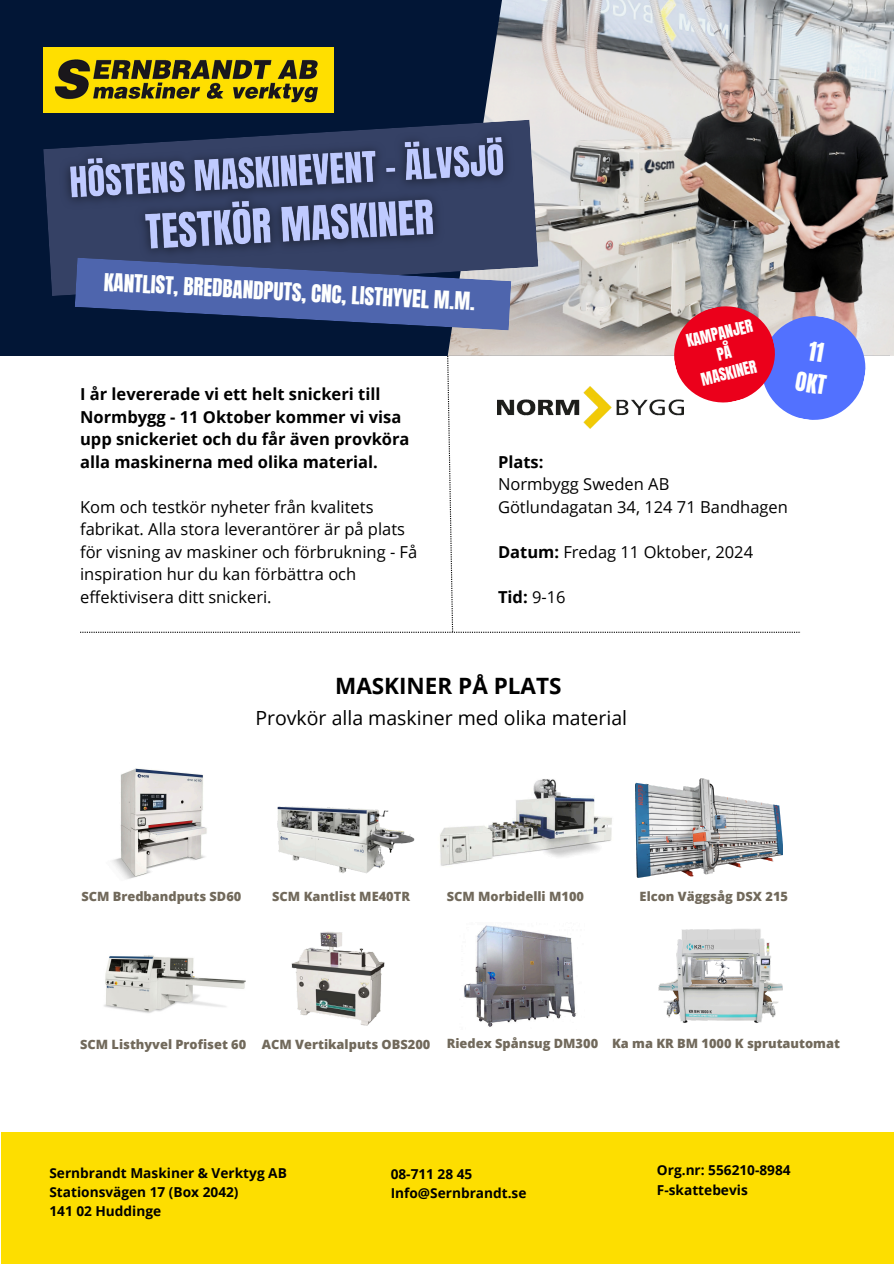
<style>
.page{position:relative;width:894px;height:1264px;background:#fff}
.page>*{position:absolute;margin:0;border:0;box-sizing:border-box;transform-origin:0 0}
.t1{font:700 22.5px "Open Sans";color:#000}
.t2{font:22.5px/31.5px "Anton";color:#fefffe;text-align:center}
.t3{font:21px "Anton";color:#fefffe}
.t4{font:19.5px "Open Sans";color:#000}
.t5{font:16.5px/22.5px "Open Sans";color:#000}
.t6{font:700 16.5px/22.5px "Open Sans";color:#000}
.t7{font:15px/20.2px "Anton";color:#fefffe;text-align:center}
.t8{font:700 13.65px "Open Sans";color:#000}
.t9{font:800 12.75px "Open Sans";color:#71695b}
.s1{font-weight:700}
.s2{font-weight:400}
</style>
<div class="page">
<div style="left:0;top:0;width:889px;height:356px;background:#021636"></div>
<img style="left:483px;top:0;width:410px;height:356px">
<img style="left:440px;top:779px;width:172px;height:87px">
<img style="left:112px;top:768px;width:95px;height:111px">
<img style="left:277px;top:806px;width:138px;height:68px">
<img style="left:464px;top:925px;width:113px;height:102px">
<img style="left:104px;top:955px;width:141px;height:58px">
<img style="left:291px;top:931px;width:94px;height:95px">
<img style="left:43px;top:48px;width:290px;height:64px">
<svg style="left:43px;top:120px;width:495px;height:176px;fill:#354165"></svg>
<div style="left:1px;top:1132px;width:892px;height:131px;background:#fdde00"></div>
<img style="left:635px;top:779px;width:147px;height:98px">
<img style="left:658px;top:929px;width:124px;height:94px">
<img style="left:52px;top:121px;width:472px;height:152px">
<svg style="left:75px;top:258px;width:794px;height:375px"></svg>
<p class="t3" style="left:105px;top:267px;width:373px;rotate:3deg">KANTLIST, BREDBANDPUTS, CNC, LISTHYVEL M.M.</p>
<h2 class="t6" style="left:80px;top:383px;width:331px">I år levererade vi ett helt snickeri till Normbygg - 11 Oktober kommer vi visa upp snickeriet och du får även provköra alla maskinerna med olika material.</h2>
<h4 class="t5" style="left:80px;top:495px;width:338px">Kom och testkör nyheter från kvalitets fabrikat. Alla stora leverantörer är på plats för visning av maskiner och förbrukning - Få inspiration hur du kan förbättra och effektivisera ditt snickeri.</h4>
<p class="t7" style="left:684px;top:331px;width:69px;rotate:-13deg">KAMPANJER<br>PÅ<br>MASKINER</p>
<p class="t2" style="left:803px;top:334px;width:32px;rotate:10deg">11<br>OKT</p>
<p class="t6" style="left:498px;top:450px;width:47px">Plats:</p>
<p class="t5" style="left:498px;top:473px;width:173px">Normbygg Sweden AB</p>
<p class="t5" style="left:498px;top:495px;width:291px">Götlundagatan 34, 124 71 Bandhagen</p>
<p class="t5" style="left:498px;top:540px;width:256px"><span class="s1">Datum:</span> Fredag 11 Oktober, 2024</p>
<p class="t6" style="left:498px;top:585px;width:69px">Tid: <span class="s2">9-16</span></p>
<p class="t1" style="left:335px;top:669px;width:228px">MASKINER PÅ PLATS</p>
<p class="t4" style="left:255px;top:704px;width:373px">Provkör alla maskiner med olika material</p>
<p class="t9" style="left:81px;top:887px;width:161px">SCM Bredbandputs SD60</p>
<p class="t9" style="left:272px;top:887px;width:139px">SCM Kantlist ME40TR</p>
<p class="t9" style="left:446px;top:887px;width:139px">SCM Morbidelli M100</p>
<p class="t9" style="left:639px;top:887px;width:150px">Elcon Väggsåg DSX 215</p>
<p class="t9" style="left:80px;top:1035px;width:168px">SCM Listhyvel Profiset 60</p>
<p class="t9" style="left:262px;top:1035px;width:170px">ACM Vertikalputs OBS200</p>
<p class="t9" style="left:446px;top:1034px;width:153px">Riedex Spånsug DM300</p>
<p class="t9" style="left:612px;top:1034px;width:229px">Ka ma KR BM 1000 K sprutautomat</p>
<p class="t8" style="left:49px;top:1163px;width:239px">Sernbrandt Maskiner &amp; Verktyg AB</p>
<p class="t8" style="left:49px;top:1182px;width:190px">Stationsvägen 17 (Box 2042)</p>
<p class="t8" style="left:49px;top:1201px;width:113px">141 02 Huddinge</p>
<p class="t8" style="left:390px;top:1164px;width:83px">08-711 28 45</p>
<p class="t8" style="left:390px;top:1183px;width:137px">Info@Sernbrandt.se</p>
<p class="t8" style="left:656px;top:1160px;width:135px">Org.nr: 556210-8984</p>
<p class="t8" style="left:656px;top:1179px;width:92px">F-skattebevis</p>
</div>
